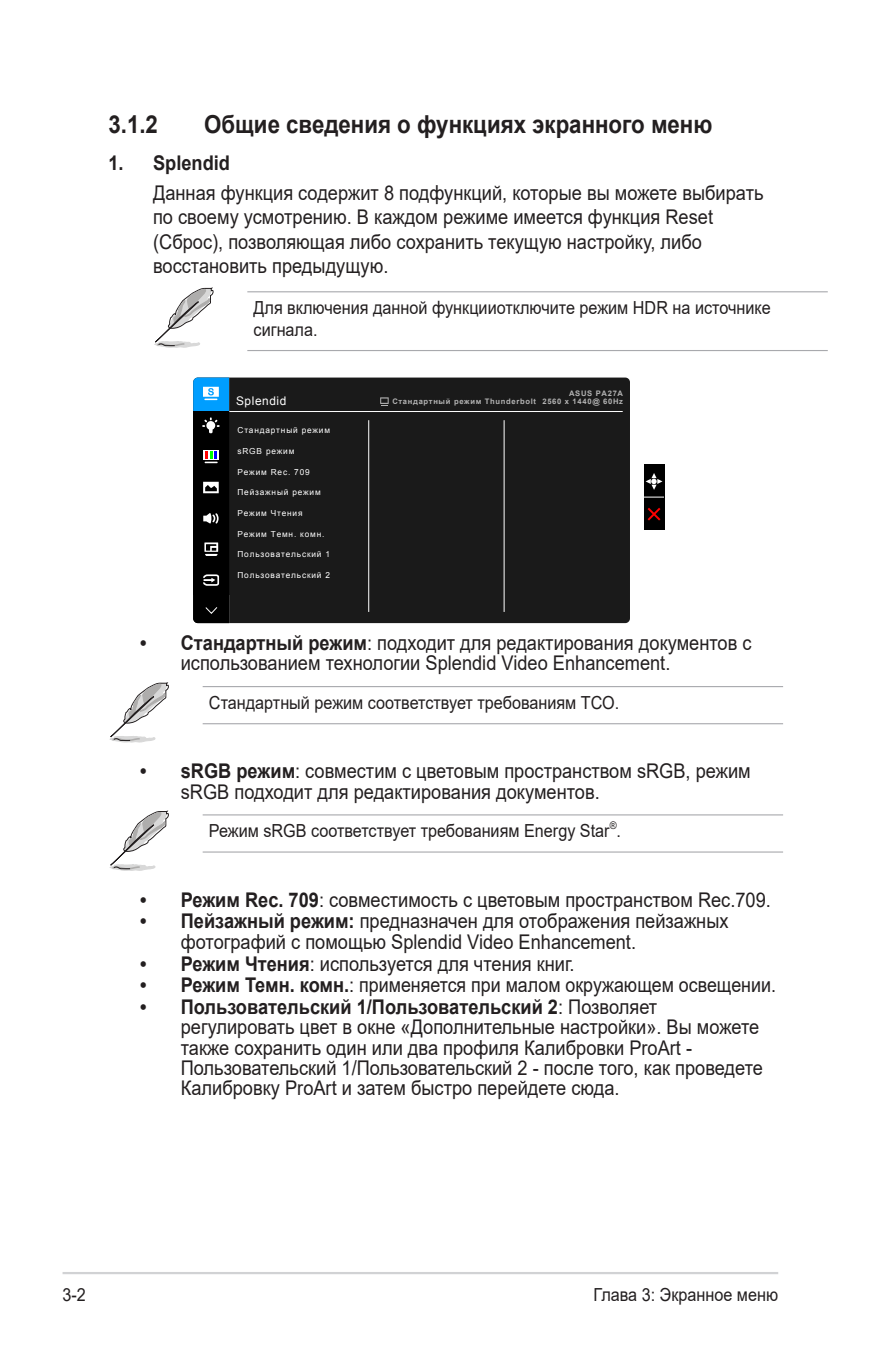
<style>
.page{position:relative;width:893px;height:1346px;background:#fff}
.page>*{position:absolute;margin:0;border:0;box-sizing:border-box;transform-origin:0 0}
.Heading_2{font:700 24.75px "Arial";color:#231f20;scale:.9 1}
.List{font:20.25px/20.2px "Arial";color:#231f20;scale:.9 1}
.t1{font:700 20.25px "Arial";color:#231f20;scale:.9 1}
.MB_Messages{font:18px/21.6px "Arial";color:#231f20;scale:.9 1}
.t2{font:11.92px "Arial";letter-spacing:.05em;color:#fff}
.MB_Messages-2{font:10.58px "Arial";color:#231f20;scale:.9 1}
.t3{font:8.33px "Arial";letter-spacing:.1em;color:#fff}
.t4{font:700 7.65px/8.8px "Arial";letter-spacing:.09em;color:#b3b3b3;text-align:right}
.s1{font-weight:700}
</style>
<div class="page">
<hr style="left:63px;top:1272px;width:715px;height:2px;background:#d1d2d4">
<hr style="left:247px;top:291px;width:581px;height:1px;background:#a8a9ad">
<hr style="left:247px;top:350px;width:581px;height:1px;background:#a8a9ad">
<svg style="left:154px;top:287px;width:60px;height:61px"></svg>
<div style="left:229px;top:377px;width:401px;height:246px;background:#1a1a1a"></div>
<svg style="left:193px;top:377px;width:36px;height:246px;background:#182a35"></svg>
<div style="left:644px;top:464px;width:20px;height:66px;background:#000"></div>
<svg style="left:644px;top:497px;width:20px;height:1px"></svg>
<svg style="left:646px;top:473px;width:16px;height:17px"></svg>
<svg style="left:648px;top:508px;width:12px;height:12px"></svg>
<hr style="left:229px;top:411px;width:394px;height:1px;background:#fff">
<hr style="left:368px;top:420px;width:1px;height:192px;background:#fff">
<hr style="left:504px;top:420px;width:1px;height:192px;background:#fff">
<svg style="left:380px;top:397px;width:9px;height:7px"></svg>
<svg style="left:381px;top:398px;width:7px;height:8px"></svg>
<hr style="left:203px;top:686px;width:580px;height:1px;background:#a8a9ad">
<hr style="left:203px;top:723px;width:580px;height:1px;background:#a8a9ad">
<svg style="left:109px;top:682px;width:60px;height:61px"></svg>
<hr style="left:203px;top:814px;width:580px;height:1px;background:#a8a9ad">
<hr style="left:203px;top:851px;width:580px;height:1px;background:#a8a9ad">
<svg style="left:109px;top:810px;width:60px;height:61px"></svg>
<p class="Heading_2" style="left:108px;top:107px;width:57px">3.1.2</p>
<p class="Heading_2" style="left:204px;top:107px;width:566px">Общие сведения о функциях экранного меню</p>
<p class="t1" style="left:108px;top:148px;width:137px">1. Splendid</p>
<p class="List" style="left:153px;top:181px;width:680px;line-height:24.3px">Данная функция содержит 8 подфункций, которые вы можете выбирать по своему усмотрению. В каждом режиме имеется функция Reset (Сброс), позволяющая либо сохранить текущую настройку, либо восстановить предыдущую.</p>
<p class="MB_Messages" style="left:254px;top:297px;width:576px">Для включения данной функцииотключите режим HDR на источнике сигнала.</p>
<p class="t2" style="left:236px;top:392px;width:52px">Splendid</p>
<p class="t4" style="left:392px;top:389px;width:232px">ASUS PA27A<br>Стандартный режим Thunderbolt 2560 x 1440@ 60Hz</p>
<p class="t3" style="left:238px;top:425px;width:94px">Стандартный режим</p>
<p class="t3" style="left:238px;top:445px;width:58px">sRGB режим</p>
<p class="t3" style="left:238px;top:466px;width:74px">Режим Rec. 709</p>
<p class="t3" style="left:238px;top:487px;width:85px">Пейзажный режим</p>
<p class="t3" style="left:238px;top:508px;width:66px">Режим Чтения</p>
<p class="t3" style="left:238px;top:528px;width:88px">Режим Темн. комн.</p>
<p class="t3" style="left:238px;top:549px;width:94px">Пользовательский 1</p>
<p class="t3" style="left:238px;top:570px;width:94px">Пользовательский 2</p>
<p class="List" style="left:181px;top:632px;width:636px;text-indent:-40px"><span class="s1">• Стандартный режим</span>: подходит для редактирования документов с использованием технологии Splendid Video Enhancement.</p>
<p class="MB_Messages" style="left:209px;top:692px;width:457px">Стандартный режим соответствует требованиям ТСО.</p>
<p class="List" style="left:181px;top:761px;width:635px;text-indent:-40px"><span class="s1">• sRGB режим</span>: совместим с цветовым пространством sRGB, режим sRGB подходит для редактирования документов.</p>
<p class="MB_Messages" style="left:209px;top:820px;width:459px">Режим sRGB соответствует требованиям Energy Star .</p>
<p class="MB_Messages-2" style="left:610px;top:817px;width:9px">®</p>
<p class="List" style="left:140px;top:889px;width:702px"><span class="s1">• Режим Rec. 709</span>: совместимость с цветовым пространством Rec.709.</p>
<p class="List" style="left:181px;top:911px;width:610px;text-indent:-40px"><span class="s1">• Пейзажный режим:</span> предназначен для отображения пейзажных фотографий с помощью Splendid Video Enhancement.</p>
<p class="List" style="left:140px;top:953px;width:484px"><span class="s1">• Режим Чтения</span>: используется для чтения книг.</p>
<p class="List" style="left:140px;top:975px;width:708px"><span class="s1">• Режим Темн. комн.</span>: применяется при малом окружающем освещении.</p>
<p class="List" style="left:181px;top:997px;width:648px;text-indent:-40px"><span class="s1">• Пользовательский 1/Пользовательский 2</span>: Позволяет регулировать цвет в окне «Дополнительные настройки». Вы можете также сохранить один или два профиля Калибровки ProArt - Пользовательский 1/Пользовательский 2 - после того, как проведете Калибровку ProArt и затем быстро перейдете сюда.</p>
<p class="MB_Messages" style="left:63px;top:1283px;width:28px">3-2</p>
<p class="MB_Messages" style="left:593px;top:1283px;width:207px">Глава 3: Экранное меню</p>
</div>
